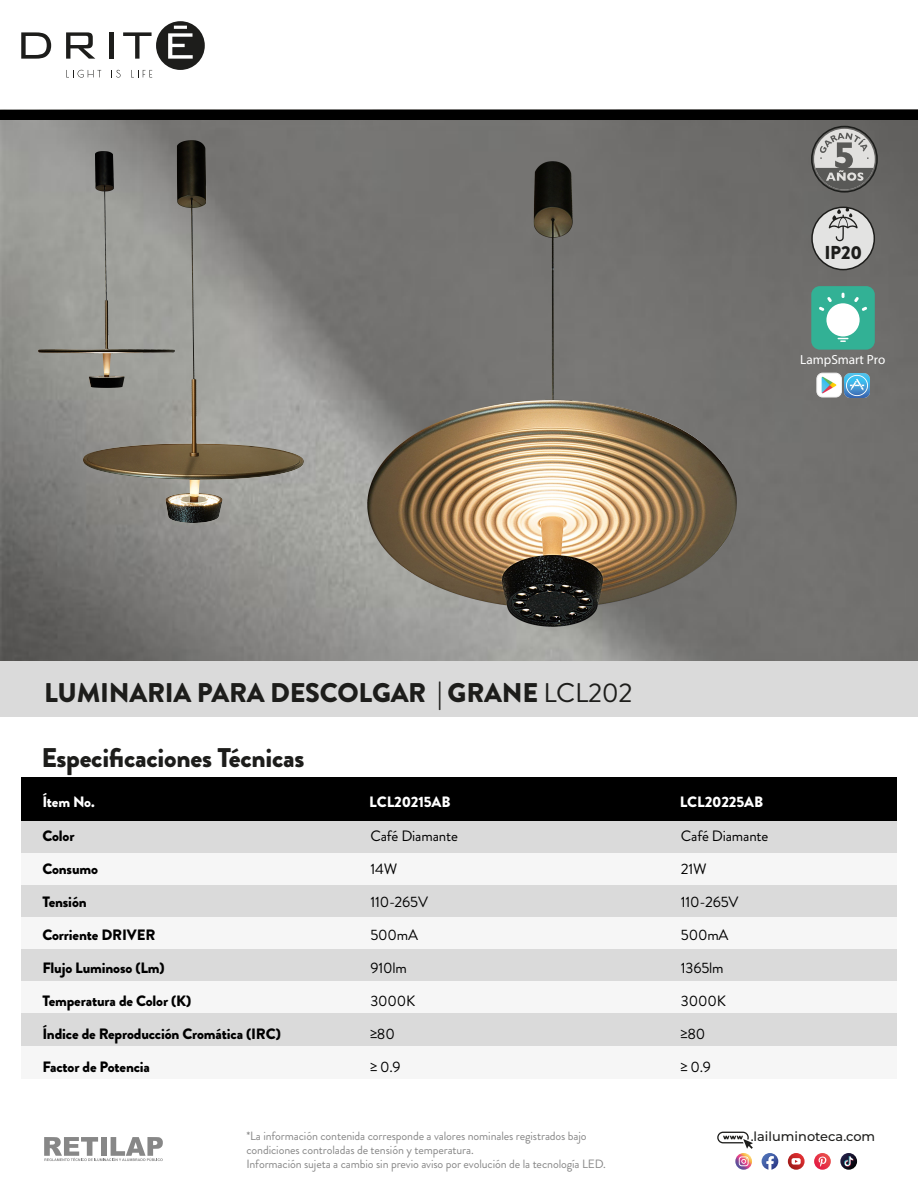
<style>
.page{position:relative;width:918px;height:1188px;background:#fff}
.page>*{position:absolute;margin:0;border:0;box-sizing:border-box;transform-origin:0 0}
.t1{font:900 27px "Brandon Grotesque";letter-spacing:-.01em;color:#1d1d1b}
.t2{font:900 18.75px "Brandon Grotesque";color:#1d1d1b}
.t3{font:900 15px "Brandon Grotesque";letter-spacing:-.01em;color:#000}
.t4{font:15px/33px "Brandon Grotesque";letter-spacing:-.01em;color:#000}
.t5{font:900 15px "Brandon Grotesque";letter-spacing:-.01em;color:#fff}
.t6{font:13.2px "Myriad Pro";color:#fff}
.t7{font:500 12.9px "Montserrat";color:#1d1d1b}
.t8{font:12px/14px "Brandon Grotesque";letter-spacing:-.01em;color:#878787}
.s1{font-weight:400}
</style>
<div class="page">
<img style="left:0;top:120px;width:918px;height:542px">
<svg style="left:66px;top:70px;width:35px;height:8px"></svg>
<svg style="left:21px;top:32px;width:30px;height:27px"></svg>
<svg style="left:66px;top:32px;width:29px;height:27px"></svg>
<hr style="left:109px;top:32px;width:4px;height:27px;background:#1d1d1b">
<svg style="left:113px;top:21px;width:92px;height:57px"></svg>
<div style="left:0;top:662px;width:918px;height:55px;background:#dadada"></div>
<svg style="left:811px;top:207px;width:64px;height:63px"></svg>
<div style="left:22px;top:777px;width:875px;height:44px;background:#000"></div>
<div style="left:22px;top:821px;width:875px;height:32px;background:#dadada"></div>
<div style="left:22px;top:853px;width:875px;height:32px;background:#f6f6f6"></div>
<div style="left:22px;top:885px;width:875px;height:32px;background:#dadada"></div>
<div style="left:22px;top:917px;width:875px;height:33px;background:#f6f6f6"></div>
<div style="left:22px;top:950px;width:875px;height:32px;background:#dadada"></div>
<div style="left:22px;top:982px;width:875px;height:32px;background:#f6f6f6"></div>
<div style="left:22px;top:1046px;width:875px;height:32px;background:#f6f6f6"></div>
<div style="left:22px;top:1014px;width:875px;height:32px;background:#dadada"></div>
<div style="left:0;top:110px;width:918px;height:10px;background:#000"></div>
<svg style="left:788px;top:1153px;width:17px;height:17px"></svg>
<svg style="left:792px;top:1158px;width:9px;height:7px"></svg>
<svg style="left:735px;top:1153px;width:17px;height:17px"></svg>
<svg style="left:739px;top:1156px;width:10px;height:10px"></svg>
<svg style="left:762px;top:1153px;width:16px;height:17px"></svg>
<svg style="left:840px;top:1153px;width:17px;height:17px"></svg>
<svg style="left:844px;top:1156px;width:9px;height:11px"></svg>
<svg style="left:814px;top:1153px;width:17px;height:17px"></svg>
<svg style="left:818px;top:1156px;width:8px;height:11px"></svg>
<svg style="left:44px;top:1137px;width:119px;height:24px"></svg>
<svg style="left:717px;top:1132px;width:36px;height:17px"></svg>
<img style="left:367px;top:162px;width:369px;height:464px">
<img style="left:39px;top:151px;width:45px;height:237px">
<img style="left:84px;top:140px;width:220px;height:382px">
<img style="left:845px;top:373px;width:24px;height:24px">
<img style="left:817px;top:373px;width:24px;height:24px">
<div style="left:817px;top:373px;width:25px;height:24px;border:1px solid #f2f2f2;border-radius:6px"></div>
<div style="left:811px;top:286px;width:64px;height:64px;background:#32b195;border-radius:9px"></div>
<div style="left:826px;top:303px;width:34px;height:33px;background:#fff;border-radius:50%"></div>
<svg style="left:838px;top:338px;width:10px;height:4px"></svg>
<svg style="left:842px;top:293px;width:3px;height:5px"></svg>
<svg style="left:854px;top:297px;width:13px;height:14px"></svg>
<svg style="left:819px;top:297px;width:13px;height:14px"></svg>
<div style="left:814px;top:129px;width:61px;height:61px;background:#e1e0de;border-radius:50%"></div>
<div style="left:811px;top:126px;width:67px;height:67px;border:2px solid #1d1e1c;border-radius:50%"></div>
<svg style="left:815px;top:133px;width:59px;height:57px"></svg>
<h2 class="t2" style="left:824px;top:239px;width:39px">IP20</h2>
<p class="t6" style="left:800px;top:351px;width:87px">LampSmart Pro</p>
<h1 class="t1" style="left:44px;top:674px;width:590px">LUMINARIA PARA DESCOLGAR | GRANE <span class="s1">LCL202</span></h1>
<h1 class="t1" style="left:41px;top:739px;width:265px">Especificaciones Técnicas</h1>
<p class="t5" style="left:42px;top:792px;width:54px">Ítem No.</p>
<p class="t5" style="left:680px;top:792px;width:85px">LCL20225AB</p>
<p class="t5" style="left:369px;top:792px;width:83px">LCL20215AB</p>
<p class="t4" style="left:370px;top:820px;width:89px">Café Diamante</p>
<p class="t4" style="left:370px;top:853px;width:28px">14W</p>
<p class="t4" style="left:370px;top:886px;width:59px">110-265V</p>
<p class="t4" style="left:370px;top:919px;width:49px">500mA</p>
<p class="t4" style="left:370px;top:952px;width:47px">910lm<br>3000K ≥80</p>
<p class="t4" style="left:370px;top:1051px;width:32px">≥ 0.9</p>
<p class="t3" style="left:42px;top:825px;width:34px">Color</p>
<p class="t3" style="left:42px;top:858px;width:57px">Consumo</p>
<p class="t3" style="left:42px;top:891px;width:46px">Tensión</p>
<p class="t3" style="left:42px;top:924px;width:115px">Corriente DRIVER</p>
<p class="t3" style="left:42px;top:957px;width:124px">Flujo Luminoso (Lm)</p>
<p class="t3" style="left:42px;top:990px;width:150px">Temperatura de Color (K)</p>
<p class="t3" style="left:42px;top:1023px;width:240px">Índice de Reproducción Cromática (IRC)</p>
<p class="t3" style="left:42px;top:1056px;width:109px">Factor de Potencia</p>
<p class="t4" style="left:681px;top:820px;width:89px">Café Diamante</p>
<p class="t4" style="left:681px;top:853px;width:27px">21W</p>
<p class="t4" style="left:681px;top:886px;width:59px">110-265V</p>
<p class="t4" style="left:681px;top:919px;width:49px">500mA</p>
<p class="t4" style="left:681px;top:952px;width:44px">1365lm</p>
<p class="t4" style="left:681px;top:985px;width:47px">3000K</p>
<p class="t4" style="left:681px;top:1018px;width:26px">≥80</p>
<p class="t4" style="left:681px;top:1051px;width:32px">≥ 0.9</p>
<p class="t8" style="left:246px;top:1129px;width:361px">*La información contenida corresponde a valores nominales registrados bajo condiciones controladas de tensión y temperatura.<br>Información sujeta a cambio sin previo aviso por evolución de la tecnología LED.</p>
<p class="t7" style="left:751px;top:1128px;width:126px">.lailuminoteca.com</p>
</div>
